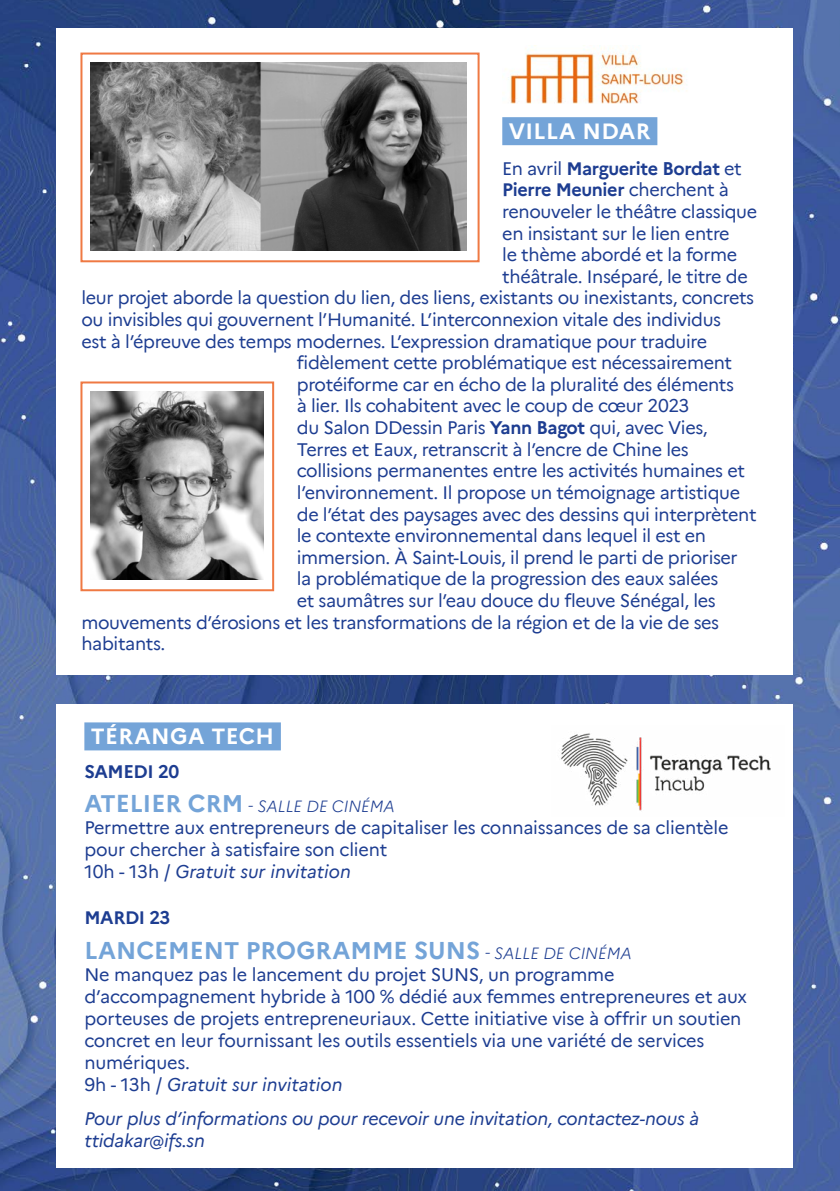
<style>
.page{position:relative;width:840px;height:1191px;background:#fff}
.page>*{position:absolute;margin:0;border:0;box-sizing:border-box;transform-origin:0 0}
.t1{font:700 24px "Marianne";color:#74a4d8}
.t2{font:700 22px "Marianne";letter-spacing:.02em;color:#fff}
.t3{font:18px/22px "Marianne";letter-spacing:-.02em;color:#1d3d91}
.t4{font:italic 18px/22px "Marianne";letter-spacing:-.01em;color:#1d3d91}
.t5{font:700 18px "Marianne";letter-spacing:-.02em;color:#1d3d91}
.t6{font:italic 300 16px "Marianne";color:#1d3d91}
.s1{font-weight:400}
.s2{font-weight:700}
.s3{font-weight:700;font-style:normal;font-size:24px;color:#74a4d8}
.s4{font-style:italic}
.s5{font-weight:300;font-style:italic;font-size:16px;color:#1d3d91}
</style>
<div class="page">
<img style="left:0;top:0;width:839px;height:1191px">
<div style="left:56px;top:28px;width:736px;height:647px;background:#fff"></div>
<div style="left:502px;top:117px;width:155px;height:28px;background:#74a4d8"></div>
<img style="left:510px;top:47px;width:177px;height:57px">
<div style="left:80px;top:53px;width:399px;height:209px;border:2px solid #ef7943"></div>
<img style="left:91px;top:63px;width:375px;height:188px">
<div style="left:56px;top:704px;width:736px;height:463px;background:#fff"></div>
<div style="left:84px;top:722px;width:197px;height:28px;background:#74a4d8"></div>
<img style="left:561px;top:733px;width:210px;height:78px">
<div style="left:80px;top:381px;width:194px;height:210px;border:2px solid #ef7943"></div>
<img style="left:91px;top:391px;width:173px;height:189px">
<p class="t2" style="left:508px;top:114px;width:143px">VILLA NDAR</p>
<p class="t5" style="left:502px;top:154px;width:241px"><span class="s1">En avril</span> Marguerite Bordat <span class="s1">et</span></p>
<p class="t5" style="left:502px;top:176px;width:228px">Pierre Meunier <span class="s1">cherchent à</span></p>
<p class="t3" style="left:502px;top:199px;width:256px">renouveler le théâtre classique</p>
<p class="t3" style="left:502px;top:221px;width:229px">en insistant sur le lien entre</p>
<p class="t3" style="left:502px;top:242px;width:236px">le thème abordé et la forme</p>
<p class="t3" style="left:502px;top:264px;width:247px">théâtrale. Inséparé, le titre de</p>
<p class="t3" style="left:81px;top:285px;width:674px">leur projet aborde la question du lien, des liens, existants ou inexistants, concrets</p>
<p class="t3" style="left:81px;top:307px;width:641px">ou invisibles qui gouvernent l’Humanité. L’interconnexion vitale des individus</p>
<p class="t3" style="left:81px;top:329px;width:627px">est à l’épreuve des temps modernes. L’expression dramatique pour traduire</p>
<p class="t3" style="left:297px;top:350px;width:436px">fidèlement cette problématique est nécessairement</p>
<p class="t3" style="left:297px;top:372px;width:438px">protéiforme car en écho de la pluralité des éléments</p>
<p class="t3" style="left:297px;top:393px;width:393px">à lier. Ils cohabitent avec le coup de cœur 2023</p>
<p class="t3" style="left:297px;top:415px;width:412px">du Salon DDessin Paris <span class="s2">Yann Bagot</span> qui, avec Vies,</p>
<p class="t3" style="left:297px;top:437px;width:393px">Terres et Eaux, retranscrit à l’encre de Chine les</p>
<p class="t3" style="left:297px;top:458px;width:449px">collisions permanentes entre les activités humaines et</p>
<p class="t3" style="left:297px;top:480px;width:444px">l’environnement. Il propose un témoignage artistique</p>
<p class="t3" style="left:297px;top:501px;width:461px">de l’état des paysages avec des dessins qui interprètent</p>
<p class="t3" style="left:297px;top:523px;width:410px">le contexte environnemental dans lequel il est en</p>
<p class="t3" style="left:297px;top:545px;width:442px">immersion. À Saint-Louis, il prend le parti de prioriser</p>
<p class="t3" style="left:297px;top:566px;width:423px">la problématique de la progression des eaux salées</p>
<p class="t3" style="left:297px;top:588px;width:420px">et saumâtres sur l’eau douce du fleuve Sénégal, les</p>
<p class="t3" style="left:81px;top:609px;width:639px">mouvements d’érosions et les transformations de la région et de la vie de ses</p>
<p class="t3" style="left:81px;top:631px;width:85px">habitants.</p>
<p class="t2" style="left:91px;top:719px;width:185px">TÉRANGA TECH</p>
<p class="t5" style="left:84px;top:758px;width:96px">SAMEDI 20</p>
<p class="t6" style="left:84px;top:794px;width:312px"><span class="s3">ATELIER CRM</span> - SALLE DE CINÉMA</p>
<p class="t3" style="left:84px;top:815px;width:645px">Permettre aux entrepreneurs de capitaliser les connaissances de sa clientèle pour chercher à satisfaire son client<br>10h - 13h / <span class="s4">Gratuit sur invitation</span></p>
<p class="t5" style="left:84px;top:904px;width:87px">MARDI 23</p>
<h1 class="t1" style="left:84px;top:931px;width:548px">LANCEMENT PROGRAMME SUNS <span class="s5">- SALLE DE CINÉMA</span></h1>
<p class="t3" style="left:84px;top:961px;width:664px">Ne manquez pas le lancement du projet SUNS, un programme d’accompagnement hybride à 100 % dédié aux femmes entrepreneures et aux porteuses de projets entrepreneuriaux. Cette initiative vise à offrir un soutien concret en leur fournissant les outils essentiels via une variété de services numériques.<br>9h - 13h / <span class="s4">Gratuit sur invitation</span></p>
<p class="t4" style="left:84px;top:1105px;width:616px">Pour plus d’informations ou pour recevoir une invitation, contactez-nous à ttidakar@ifs.sn</p>
</div>
